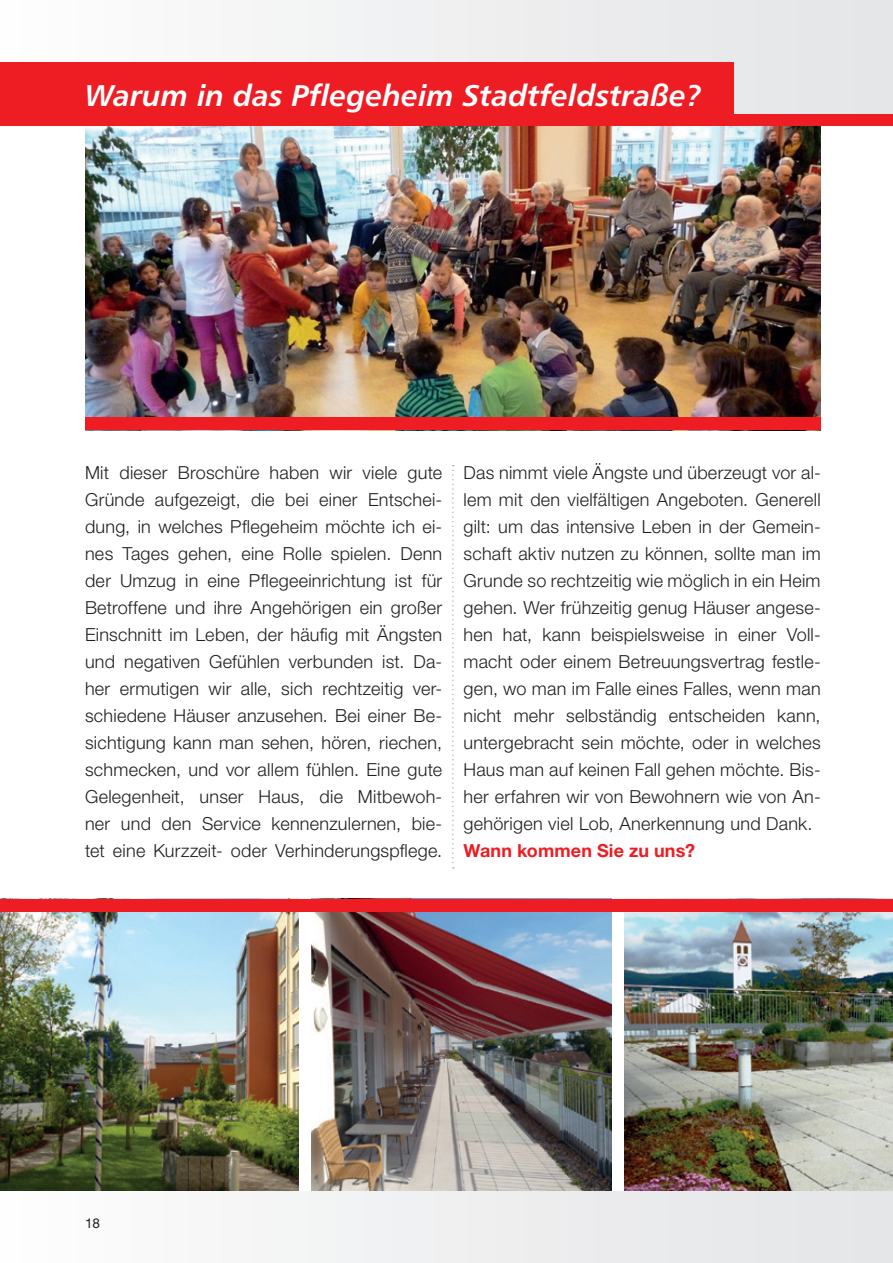
<style>
.page{position:relative;width:893px;height:1263px;background:#fff}
.page>*{position:absolute;margin:0;border:0;box-sizing:border-box;transform-origin:0 0}
.t1{font:30px "Humanist 777 BT Bold Italic B";color:#fff}
.t2{font:300 18px/27px "Helvetica Neue";letter-spacing:.015em;color:#231f20;text-align:justify}
.t3{font:700 18px "Helvetica Neue";letter-spacing:.005em;color:#ee1d23}
.t4{font:13.5px "Helvetica Neue";color:#231f20}
</style>
<div class="page">
<div style="left:0;top:0;width:893px;height:115px;background:linear-gradient(to right,#fdfdfd,#e3e4e6)"></div>
<div style="left:0;top:1191px;width:893px;height:72px;background:#f0f0f1"></div>
<img style="left:311px;top:911px;width:582px;height:280px">
<img style="left:85px;top:126px;width:736px;height:291px">
<div style="left:0;top:62px;width:734px;height:63px;background:#ee1d23"></div>
<img style="left:0;top:911px;width:300px;height:280px">
<div style="left:612px;top:889px;width:11px;height:302px;background:#fff"></div>
<div style="left:85px;top:417px;width:736px;height:13px;background:#ee1d23"></div>
<div style="left:0;top:899px;width:893px;height:12px;background:#ee1d23"></div>
<svg style="left:452px;top:465px;width:2px;height:403px"></svg>
<div style="left:0;top:115px;width:893px;height:11px;background:#ee1d23"></div>
<h1 class="t1" style="left:85px;top:76px;width:618px">Warum in das Pflegeheim Stadtfeldstraße?</h1>
<p class="t2" style="left:85px;top:459px;width:359px">Mit dieser Broschüre haben wir viele gute Gründe aufgezeigt, die bei einer Entschei&shy;dung, in welches Pflegeheim möchte ich ei&shy;nes Tages gehen, eine Rolle spielen. Denn der Umzug in eine Pflegeeinrichtung ist für Betroffene und ihre Angehörigen ein großer Einschnitt im Leben, der häufig mit Ängsten und negativen Gefühlen verbunden ist. Da&shy;her ermutigen wir alle, sich rechtzeitig ver&shy;schiedene Häuser anzusehen. Bei einer Be&shy;sichtigung kann man sehen, hören, riechen, schmecken, und vor allem fühlen. Eine gute Gelegenheit, unser Haus, die Mitbewoh&shy;ner und den Service kennenzulernen, bie&shy;tet eine Kurzzeit- oder Verhinderungspflege.</p>
<p class="t2" style="left:463px;top:459px;width:359px">Das nimmt viele Ängste und überzeugt vor al&shy;lem mit den vielfältigen Angeboten. Generell gilt: um das intensive Leben in der Gemein&shy;schaft aktiv nutzen zu können, sollte man im Grunde so rechtzeitig wie möglich in ein Heim gehen. Wer frühzeitig genug Häuser angese&shy;hen hat, kann beispielsweise in einer Voll&shy;macht oder einem Betreuungsvertrag festle&shy;gen, wo man im Falle eines Falles, wenn man nicht mehr selbständig entscheiden kann, untergebracht sein möchte, oder in welches Haus man auf keinen Fall gehen möchte. Bis&shy;her erfahren wir von Bewohnern wie von An&shy;gehörigen viel Lob, Anerkennung und Dank.</p>
<p class="t3" style="left:463px;top:840px;width:233px">Wann kommen Sie zu uns?</p>
<p class="t4" style="left:85px;top:1215px;width:17px">18</p>
</div>
